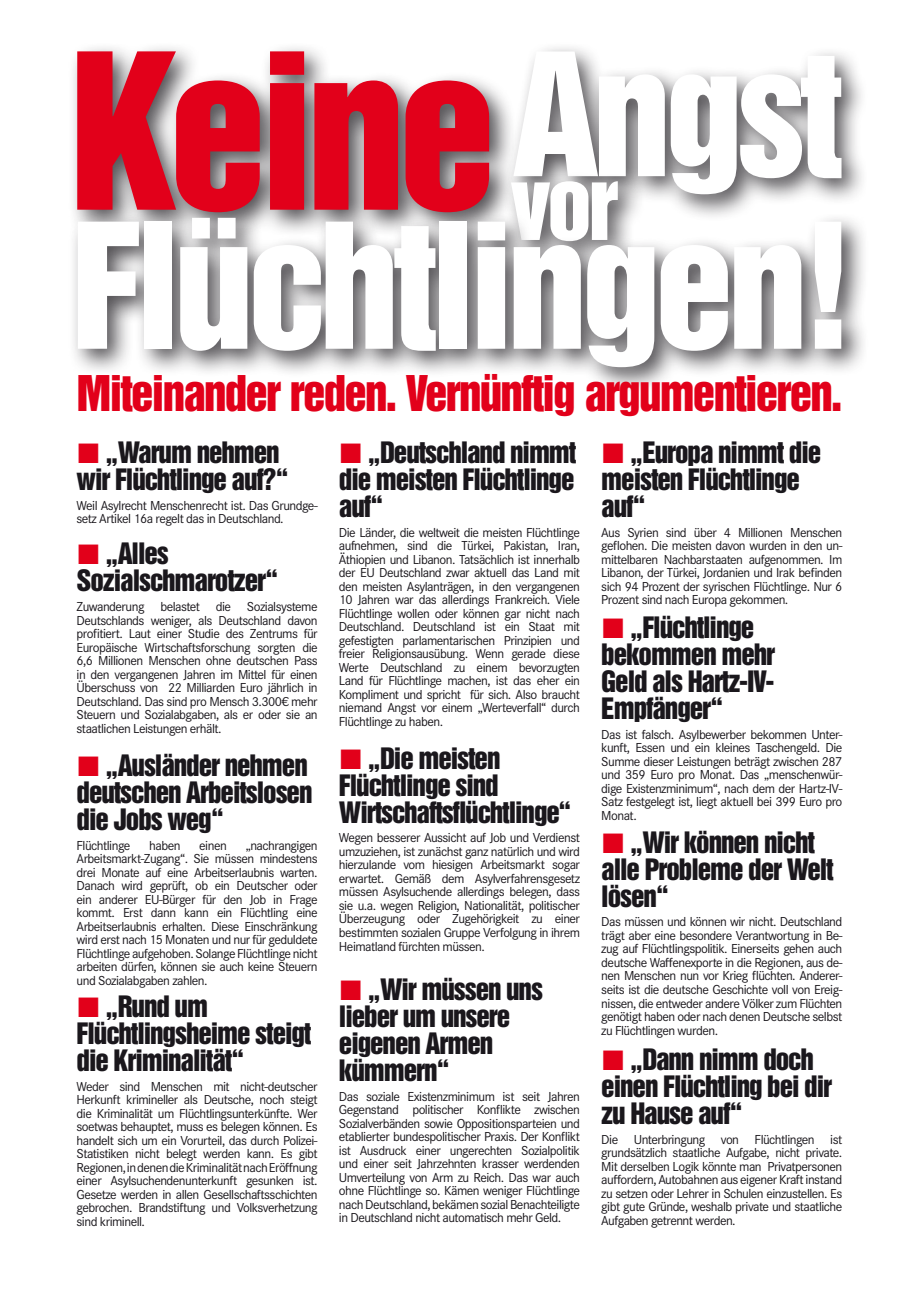
<style>
.page{position:relative;width:919px;height:1289px;background:#fff}
.page>*{position:absolute;margin:0;border:0;box-sizing:border-box;transform-origin:0 0}
.t1{font:198px "Helvetica Inserat LT Std";letter-spacing:-.04em;color:#e2001a}
.t2{font:159px "Helvetica Inserat LT Std";letter-spacing:-.04em;color:#fff}
.t3{font:156px "Helvetica Inserat LT Std";letter-spacing:-.04em;color:#fff}
.t4{font:90px "Helvetica Inserat LT Std";color:#fff}
.t5{font:45px "Helvetica Inserat LT Std";letter-spacing:-.04em;color:#e2001a}
.t6{font:27px/27px "Helvetica Inserat LT Std";letter-spacing:-.04em;color:#1a171c}
.t7{font:13.5px/13.5px "Corporate S";letter-spacing:-.04em;color:#1a171c;text-align:justify}
</style>
<div class="page">
<div style="left:67px;top:41px;width:706px;height:363px;background:#1a171c;opacity:.75"></div>
<div style="left:503px;top:41px;width:415px;height:307px;background:#1a171c;opacity:.75"></div>
<div style="left:500px;top:170px;width:275px;height:158px;background:#1a171c;opacity:.75"></div>
<div style="left:67px;top:207px;width:851px;height:244px;background:#1a171c;opacity:.75"></div>
<svg style="left:341px;top:443px;width:20px;height:8px"></svg>
<svg style="left:79px;top:443px;width:19px;height:8px"></svg>
<svg style="left:603px;top:443px;width:20px;height:8px"></svg>
<h1 class="t1" style="left:69px;top:13px;width:429px">Keine</h1>
<h3 class="t3" style="left:512px;top:22px;width:332px">Angst</h3>
<h3 class="t4" style="left:510px;top:151px;width:109px">vor</h3>
<h2 class="t2" style="left:71px;top:191px;width:784px">Flüchtlingen!</h2>
<h3 class="t5" style="left:77px;top:366px;width:767px">Miteinander reden. Vernünftig argumentieren.</h3>
<h3 class="t6" style="left:601px;top:439px;width:221px;text-indent:29px">„Europa nimmt die meisten Flüchtlinge auf“</h3>
<p class="t7" style="left:601px;top:525px;width:242px">Aus Syrien sind über 4 Millionen Menschen geflohen. Die meisten davon wurden in den un&shy;mittelbaren Nachbarstaaten aufgenommen. Im Libanon, der Türkei, Jordanien und Irak befinden sich 94 Prozent der syrischen Flüchtlinge. Nur 6<br>Prozent sind nach Europa gekommen.</p>
<h3 class="t6" style="left:77px;top:439px;width:214px;text-indent:29px">„Warum nehmen wir Flüchtlinge auf?“</h3>
<p class="t7" style="left:77px;top:498px;width:242px">Weil Asylrecht Menschenrecht ist. Das Grundge&shy;setz Artikel 16a regelt das in Deutschland.</p>
<h3 class="t6" style="left:77px;top:541px;width:203px;text-indent:29px">„Alles<br>Sozialschmarotzer“</h3>
<p class="t7" style="left:77px;top:600px;width:242px">Zuwanderung belastet die Sozialsysteme Deutschlands weniger, als Deutschland davon profitiert. Laut einer Studie des Zentrums für Europäische Wirtschaftsforschung sorgten die 6,6 Millionen Menschen ohne deutschen Pass in den vergangenen Jahren im Mittel für einen Überschuss von 22 Milliarden Euro jährlich in Deutschland. Das sind pro Mensch 3.300€ mehr Steuern und Sozialabgaben, als er oder sie an staatlichen Leistungen erhält.</p>
<h3 class="t6" style="left:339px;top:439px;width:239px;text-align:justify;text-indent:29px">„Deutschland nimmt die meisten Flüchtlinge auf“</h3>
<p class="t7" style="left:339px;top:525px;width:242px">Die Länder, die weltweit die meisten Flüchtlinge aufnehmen, sind die Türkei, Pakistan, Iran, Äthiopien und Libanon. Tatsächlich ist innerhalb der EU Deutschland zwar aktuell das Land mit den meisten Asylanträgen, in den vergangenen 10 Jahren war das allerdings Frankreich. Viele Flüchtlinge wollen oder können gar nicht nach Deutschland. Deutschland ist ein Staat mit gefestigten parlamentarischen Prinzipien und freier Religionsausübung. Wenn gerade diese Werte Deutschland zu einem bevorzugten Land für Flüchtlinge machen, ist das eher ein Kompliment und spricht für sich. Also braucht niemand Angst vor einem „Werteverfall“ durch Flüchtlinge zu haben.</p>
<h3 class="t6" style="left:601px;top:614px;width:175px;text-indent:29px">„Flüchtlinge bekommen mehr<br>Geld als Hartz-IV-<br>Empfänger“</h3>
<p class="t7" style="left:601px;top:727px;width:242px">Das ist falsch. Asylbewerber bekommen Unter&shy;kunft, Essen und ein kleines Taschengeld. Die Summe dieser Leistungen beträgt zwischen 287 und 359 Euro pro Monat. Das „menschenwür&shy;dige Existenzminimum“, nach dem der Hartz-IV-Satz festgelegt ist, liegt aktuell bei 399 Euro pro Monat.</p>
<h3 class="t6" style="left:339px;top:745px;width:234px;text-indent:29px">„Die meisten<br>Flüchtlinge sind<br>Wirtschaftsflüchtlinge“</h3>
<p class="t7" style="left:339px;top:831px;width:242px">Wegen besserer Aussicht auf Job und Verdienst umzuziehen, ist zunächst ganz natürlich und wird hierzulande vom hiesigen Arbeitsmarkt sogar erwartet. Gemäß dem Asylverfahrensgesetz müssen Asylsuchende allerdings belegen, dass sie u.a. wegen Religion, Nationalität, politischer Überzeugung oder Zugehörigkeit zu einer bestimmten sozialen Gruppe Verfolgung in ihrem Heimatland fürchten müssen.</p>
<h3 class="t6" style="left:77px;top:752px;width:237px;text-indent:29px">„Ausländer nehmen deutschen Arbeitslosen die Jobs weg“</h3>
<p class="t7" style="left:77px;top:838px;width:55px">Flüchtlinge</p>
<p class="t7" style="left:149px;top:838px;width:33px">haben</p>
<p class="t7" style="left:199px;top:838px;width:29px">einen</p>
<h3 class="t6" style="left:601px;top:829px;width:234px;text-indent:29px">„Wir können nicht alle Probleme der Welt lösen“</h3>
<p class="t7" style="left:601px;top:915px;width:242px">Das müssen und können wir nicht. Deutschland trägt aber eine besondere Verantwortung in Be&shy;zug auf Flüchtlingspolitik. Einerseits gehen auch deutsche Waffenexporte in die Regionen, aus de&shy;nen Menschen nun vor Krieg flüchten. Anderer&shy;seits ist die deutsche Geschichte voll von Ereig&shy;nissen, die entweder andere Völker zum Flüchten genötigt haben oder nach denen Deutsche selbst zu Flüchtlingen wurden.</p>
<p class="t7" style="left:77px;top:838px;width:242px;text-indent:169px">„nachrangigen Arbeitsmarkt-Zugang“. Sie müssen mindestens drei Monate auf eine Arbeitserlaubnis warten.<br>Danach wird geprüft, ob ein Deutscher oder ein anderer EU-Bürger für den Job in Frage kommt. Erst dann kann ein Flüchtling eine Arbeitserlaubnis erhalten. Diese Einschränkung wird erst nach 15 Monaten und nur für geduldete Flüchtlinge aufgehoben. Solange Flüchtlinge nicht arbeiten dürfen, können sie auch keine Steuern und Sozialabgaben zahlen.</p>
<h3 class="t6" style="left:339px;top:976px;width:205px;text-indent:29px">„Wir müssen uns lieber um unsere eigenen Armen kümmern“</h3>
<p class="t7" style="left:339px;top:1089px;width:242px">Das soziale Existenzminimum ist seit Jahren Gegenstand politischer Konflikte zwischen Sozialverbänden sowie Oppositionsparteien und etablierter bundespolitischer Praxis. Der Konflikt ist Ausdruck einer ungerechten Sozialpolitik und einer seit Jahrzehnten krasser werdenden Umverteilung von Arm zu Reich. Das war auch ohne Flüchtlinge so. Kämen weniger Flüchtlinge nach Deutschland, bekämen sozial Benachteiligte in Deutschland nicht automatisch mehr Geld.</p>
<h3 class="t6" style="left:77px;top:993px;width:236px;text-indent:29px">„Rund um<br>Flüchtlingsheime steigt die Kriminalität“</h3>
<p class="t7" style="left:77px;top:1079px;width:242px">Weder sind Menschen mit nicht-deutscher Herkunft krimineller als Deutsche, noch steigt die Kriminalität um Flüchtlingsunterkünfte. Wer soetwas behauptet, muss es belegen können. Es handelt sich um ein Vorurteil, das durch Polizei-Statistiken nicht belegt werden kann. Es gibt Regionen, in denen die Kriminalität nach Eröffnung einer Asylsuchendenunterkunft gesunken ist.<br>Gesetze werden in allen Gesellschaftsschichten gebrochen. Brandstiftung und Volksverhetzung sind kriminell.</p>
<h3 class="t6" style="left:601px;top:1046px;width:232px;text-indent:29px">„Dann nimm doch einen Flüchtling bei dir zu Hause auf“</h3>
<p class="t7" style="left:601px;top:1132px;width:242px">Die Unterbringung von Flüchtlingen ist grundsätzlich staatliche Aufgabe, nicht private.<br>Mit derselben Logik könnte man Privatpersonen auffordern, Autobahnen aus eigener Kraft instand zu setzen oder Lehrer in Schulen einzustellen. Es gibt gute Gründe, weshalb private und staatliche Aufgaben getrennt werden.</p>
</div>
